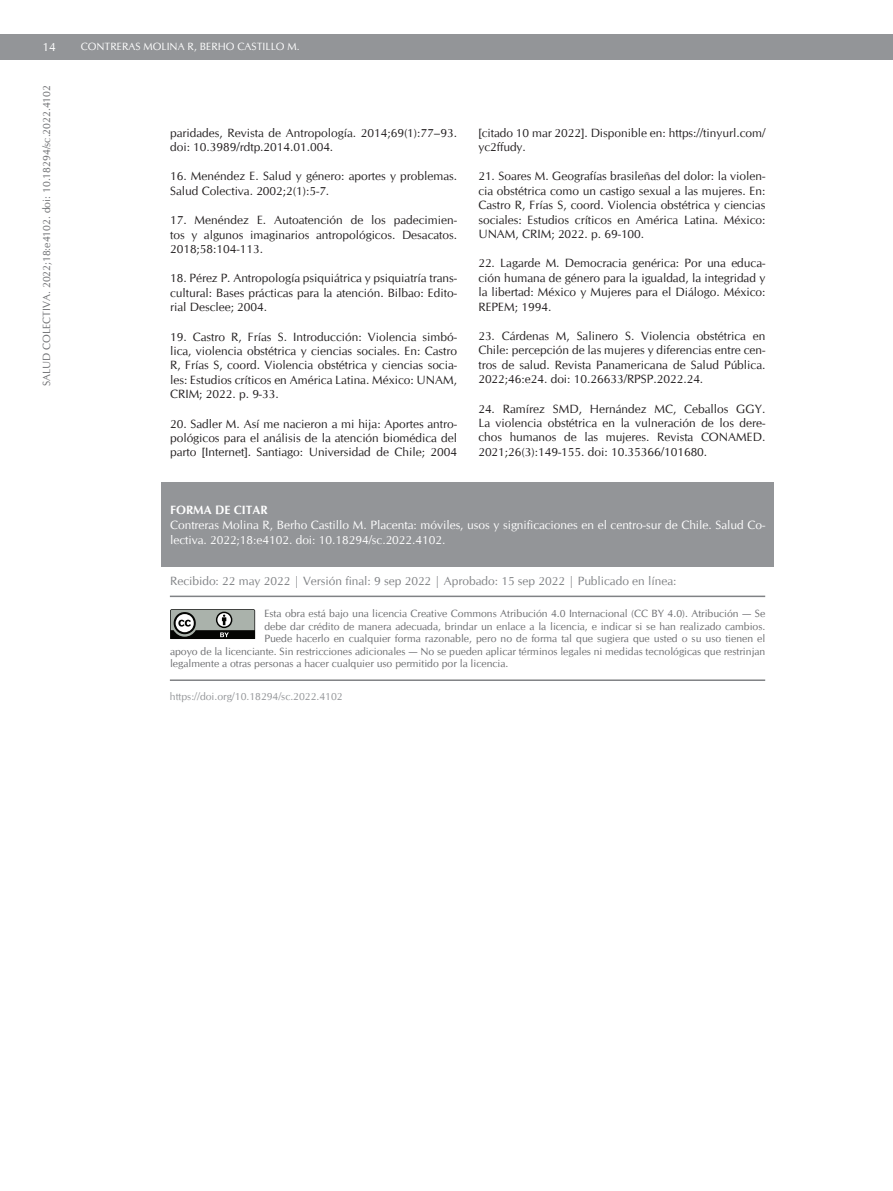
<style>
.page{position:relative;width:893px;height:1191px;background:#fff}
.page>*{position:absolute;margin:0;border:0;box-sizing:border-box;transform-origin:0 0}
.t1{font:12px/14.4px "CG Omega";color:#231f20;text-align:justify}
.t2{font:12px/15px "CG Omega";color:#fff}
.t3{font:12px "CG Omega";color:#808285}
.t4{font:700 12px "CG Omega";color:#fff}
.t5{font:10.5px "CG Omega";color:#6c6d70}
.t6{font:10.5px "CG Omega";color:#939598}
.t7{font:10.5px "CG Omega";color:#fff}
</style>
<div class="page">
<div style="left:0;top:34px;width:893px;height:26px;background:#939598"></div>
<div style="left:162px;top:482px;width:612px;height:84px;background:#939598"></div>
<hr style="left:170px;top:679px;width:595px;height:2px;background:#808285">
<hr style="left:170px;top:595px;width:595px;height:2px;background:#808285">
<svg style="left:170px;top:609px;width:86px;height:30px;background:#767b77"></svg>
<p class="t2" style="left:43px;top:40px;width:15px">14</p>
<p class="t7" style="left:81px;top:40px;width:220px">CONTRERAS MOLINA R, BERHO CASTILLO M.</p>
<p class="t5" style="left:40px;top:386px;width:303px;rotate:-90deg">SALUD COLECTIVA. 2022;18:e4102. doi: 10.18294/sc.2022.4102</p>
<p class="t1" style="left:170px;top:125px;width:288px">paridades, Revista de Antropología. 2014;69(1):77–93. doi: 10.3989/rdtp.2014.01.004.</p>
<p class="t1" style="left:170px;top:169px;width:288px">16. Menéndez E. Salud y género: aportes y problemas.<br>Salud Colectiva. 2002;2(1):5-7.</p>
<p class="t1" style="left:170px;top:213px;width:289px">17. Menéndez E. Autoatención de los padecimien&shy;tos y algunos imaginarios antropológicos. Desacatos.<br>2018;58:104-113.</p>
<p class="t1" style="left:170px;top:271px;width:289px">18. Pérez P. Antropología psiquiátrica y psiquiatría trans&shy;cultural: Bases prácticas para la atención. Bilbao: Edito&shy;rial Desclee; 2004.</p>
<p class="t1" style="left:170px;top:329px;width:289px">19. Castro R, Frías S. Introducción: Violencia simbó&shy;lica, violencia obstétrica y ciencias sociales. En: Castro R, Frías S, coord. Violencia obstétrica y ciencias socia&shy;les: Estudios críticos en América Latina. México: UNAM, CRIM; 2022. p. 9-33.</p>
<p class="t1" style="left:170px;top:416px;width:289px">20. Sadler M. Así me nacieron a mi hija: Aportes antro&shy;pológicos para el análisis de la atención biomédica del parto [Internet]. Santiago: Universidad de Chile; 2004</p>
<p class="t1" style="left:478px;top:125px;width:288px">[citado 10 mar 2022]. Disponible en: https://tinyurl.com/ yc2ffudy.</p>
<p class="t1" style="left:478px;top:169px;width:289px">21. Soares M. Geografías brasileñas del dolor: la violen&shy;cia obstétrica como un castigo sexual a las mujeres. En:<br>Castro R, Frías S, coord. Violencia obstétrica y ciencias sociales: Estudios críticos en América Latina. México:<br>UNAM, CRIM; 2022. p. 69-100.</p>
<p class="t1" style="left:478px;top:256px;width:289px">22. Lagarde M. Democracia genérica: Por una educa&shy;ción humana de género para la igualdad, la integridad y la libertad: México y Mujeres para el Diálogo. México:<br>REPEM; 1994.</p>
<p class="t1" style="left:478px;top:329px;width:289px">23. Cárdenas M, Salinero S. Violencia obstétrica en Chile: percepción de las mujeres y diferencias entre cen&shy;tros de salud. Revista Panamericana de Salud Pública.<br>2022;46:e24. doi: 10.26633/RPSP.2022.24.</p>
<p class="t1" style="left:478px;top:401px;width:288px">24. Ramírez SMD, Hernández MC, Ceballos GGY.<br>La violencia obstétrica en la vulneración de los dere&shy;chos humanos de las mujeres. Revista CONAMED.<br>2021;26(3):149-155. doi: 10.35366/101680.</p>
<p class="t4" style="left:170px;top:503px;width:99px">FORMA DE CITAR</p>
<p class="t2" style="left:170px;top:518px;width:597px">Contreras Molina R, Berho Castillo M. Placenta: móviles, usos y significaciones en el centro-sur de Chile. Salud Co&shy;lectiva. 2022;18:e4102. doi: 10.18294/sc.2022.4102.</p>
<p class="t3" style="left:170px;top:573px;width:508px">Recibido: 22 may 2022 | Versión final: 9 sep 2022 | Aprobado: 15 sep 2022 | Publicado en línea:</p>
<p class="t5" style="left:264px;top:607px;width:503px">Esta obra está bajo una licencia Creative Commons Atribución 4.0 Internacional (CC BY 4.0). Atribución — Se</p>
<p class="t5" style="left:264px;top:620px;width:503px">debe dar crédito de manera adecuada, brindar un enlace a la licencia, e indicar si se han realizado cambios.</p>
<p class="t5" style="left:264px;top:632px;width:503px">Puede hacerlo en cualquier forma razonable, pero no de forma tal que sugiera que usted o su uso tienen el</p>
<p class="t5" style="left:170px;top:645px;width:597px">apoyo de la licenciante. Sin restricciones adicionales — No se pueden aplicar términos legales ni medidas tecnológicas que restrinjan</p>
<p class="t5" style="left:170px;top:657px;width:340px">legalmente a otras personas a hacer cualquier uso permitido por la licencia.</p>
<p class="t6" style="left:170px;top:690px;width:174px">https://doi.org/10.18294/sc.2022.4102</p>
</div>
